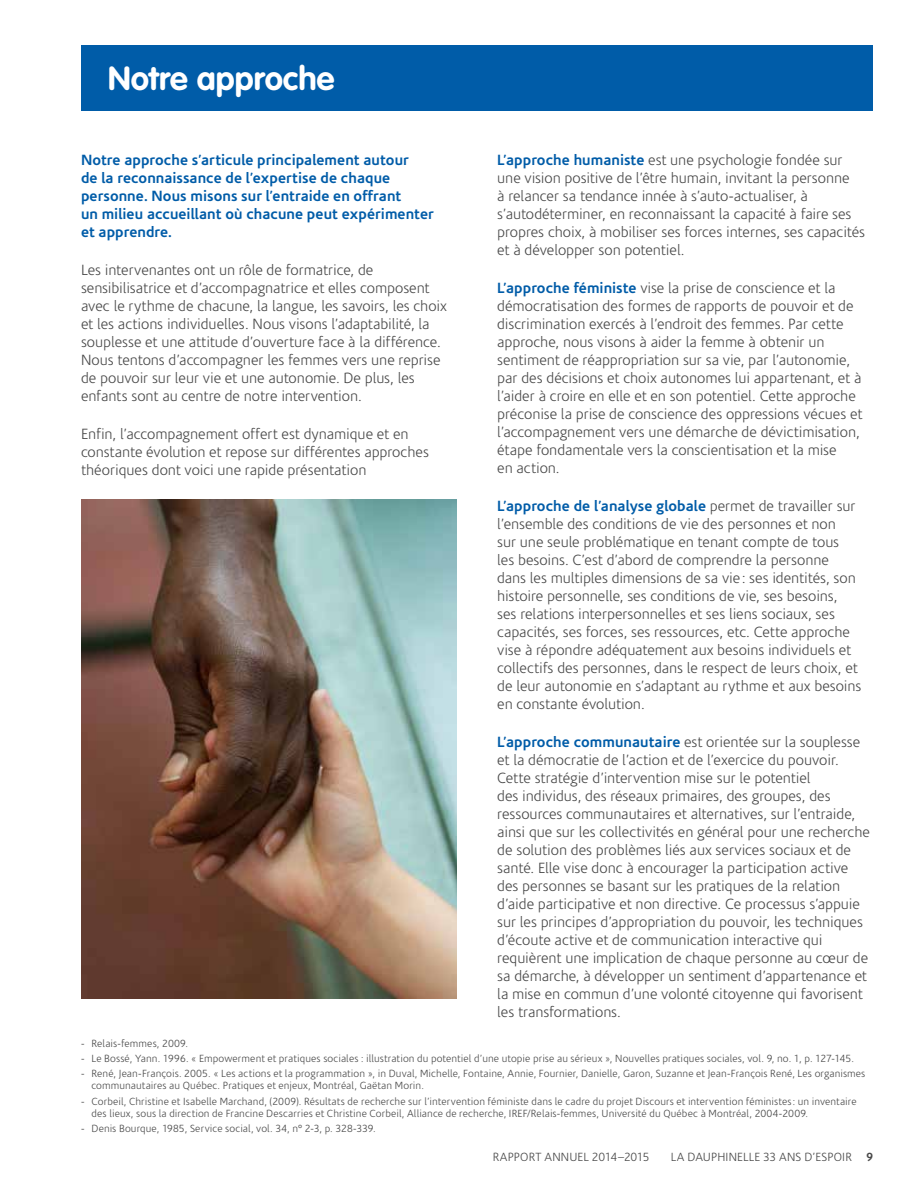
<style>
.page{position:relative;width:918px;height:1188px;background:#fff}
.page>*{position:absolute;margin:0;border:0;box-sizing:border-box;transform-origin:0 0}
.t1{font:700 33px "VAG Rounded";letter-spacing:.005em;color:#fff}
.t2{font:300 15px/18px "Corisande";letter-spacing:-.005em;color:#484848}
.t3{font:700 15px/18px "Corisande";letter-spacing:.005em;color:#005ca8}
.t4{font:300 12px "Corisande";letter-spacing:-.015em;color:#484848}
.t5{font:300 10.5px/12px "Corisande";letter-spacing:.01em;color:#484848}
.s1{font-weight:700;color:#005ca8}
.s2{font-weight:700}
</style>
<div class="page">
<img style="left:81px;top:500px;width:376px;height:499px">
<div style="left:81px;top:45px;width:792px;height:66px;background:#005ca8"></div>
<h1 class="t1" style="left:108px;top:59px;width:228px">Notre approche</h1>
<p class="t3" style="left:81px;top:151px;width:354px">Notre approche s’articule principalement autour<br>de la reconnaissance de l’expertise de chaque personne. Nous misons sur l’entraide en offrant<br>un milieu accueillant où chacune peut expérimenter et apprendre.</p>
<p class="t2" style="left:81px;top:261px;width:368px">Les intervenantes ont un rôle de formatrice, de sensibilisatrice et d’accompagnatrice et elles composent avec le rythme de chacune, la langue, les savoirs, les choix et les actions individuelles. Nous visons l’adaptabilité, la souplesse et une attitude d’ouverture face à la différence.<br>Nous tentons d’accompagner les femmes vers une reprise de pouvoir sur leur vie et une autonomie. De plus, les enfants sont au centre de notre intervention.</p>
<p class="t2" style="left:81px;top:425px;width:350px">Enfin, l’accompagnement offert est dynamique et en constante évolution et repose sur différentes approches théoriques dont voici une rapide présentation</p>
<p class="t2" style="left:497px;top:151px;width:369px"><span class="s1">L’approche humaniste</span> est une psychologie fondée sur une vision positive de l’être humain, invitant la personne<br>à relancer sa tendance innée à s’auto-actualiser, à s’autodéterminer, en reconnaissant la capacité à faire ses propres choix, à mobiliser ses forces internes, ses capacités et à développer son potentiel.</p>
<p class="t2" style="left:497px;top:279px;width:367px"><span class="s1">L’approche féministe</span> vise la prise de conscience et la démocratisation des formes de rapports de pouvoir et de discrimination exercés à l’endroit des femmes. Par cette approche, nous visons à aider la femme à obtenir un sentiment de réappropriation sur sa vie, par l’autonomie, par des décisions et choix autonomes lui appartenant, et à l’aider à croire en elle et en son potentiel. Cette approche préconise la prise de conscience des oppressions vécues et l’accompagnement vers une démarche de dévictimisation, étape fondamentale vers la conscientisation et la mise<br>en action.</p>
<p class="t2" style="left:497px;top:498px;width:366px"><span class="s1">L’approche de l’analyse globale</span> permet de travailler sur l’ensemble des conditions de vie des personnes et non<br>sur une seule problématique en tenant compte de tous<br>les besoins. C’est d’abord de comprendre la personne dans les multiples dimensions de sa vie : ses identités, son histoire personnelle, ses conditions de vie, ses besoins,<br>ses relations interpersonnelles et ses liens sociaux, ses capacités, ses forces, ses ressources, etc. Cette approche vise à répondre adéquatement aux besoins individuels et collectifs des personnes, dans le respect de leurs choix, et de leur autonomie en s’adaptant au rythme et aux besoins en constante évolution.</p>
<p class="t2" style="left:497px;top:734px;width:374px"><span class="s1">L’approche communautaire</span> est orientée sur la souplesse et la démocratie de l’action et de l’exercice du pouvoir.<br>Cette stratégie d’intervention mise sur le potentiel<br>des individus, des réseaux primaires, des groupes, des ressources communautaires et alternatives, sur l’entraide, ainsi que sur les collectivités en général pour une recherche de solution des problèmes liés aux services sociaux et de santé. Elle vise donc à encourager la participation active des personnes se basant sur les pratiques de la relation d’aide participative et non directive. Ce processus s’appuie sur les principes d’appropriation du pouvoir, les techniques d’écoute active et de communication interactive qui requièrent une implication de chaque personne au cœur de sa démarche, à développer un sentiment d’appartenance et la mise en commun d’une volonté citoyenne qui favorisent les transformations.</p>
<p class="t5" style="left:81px;top:1038px;width:109px">- Relais-femmes, 2009.</p>
<p class="t5" style="left:81px;top:1053px;width:775px">- Le Bossé, Yann. 1996. « Empowerment et pratiques sociales : illustration du potentiel d’une utopie prise au sérieux », Nouvelles pratiques sociales, vol. 9, no. 1, p. 127-145.</p>
<p class="t5" style="left:92px;top:1068px;width:775px;text-indent:-11px">- René, Jean-François. 2005. « Les actions et la programmation », in Duval, Michelle, Fontaine, Annie, Fournier, Danielle, Garon, Suzanne et Jean-François René, Les organismes communautaires au Québec. Pratiques et enjeux, Montréal, Gaëtan Morin.</p>
<p class="t5" style="left:92px;top:1095px;width:767px;text-indent:-10px">- Corbeil, Christine et Isabelle Marchand, (2009). Résultats de recherche sur l’intervention féministe dans le cadre du projet Discours et intervention féministes: un inventaire des lieux, sous la direction de Francine Descarries et Christine Corbeil, Alliance de recherche, IREF/Relais-femmes, Université du Québec à Montréal, 2004-2009.</p>
<p class="t5" style="left:81px;top:1123px;width:296px">- Denis Bourque, 1985, Service social, vol. 34, n° 2-3, p. 328-339.</p>
<p class="t4" style="left:493px;top:1151px;width:61px">rapport annu</p>
<p class="t4" style="left:578px;top:1151px;width:73px">el 2014–2015</p>
<p class="t4" style="left:671px;top:1151px;width:117px">La Dauphin elle 33 ans</p>
<p class="t4" style="left:804px;top:1151px;width:70px">d’espoir <span class="s2">9</span></p>
</div>
